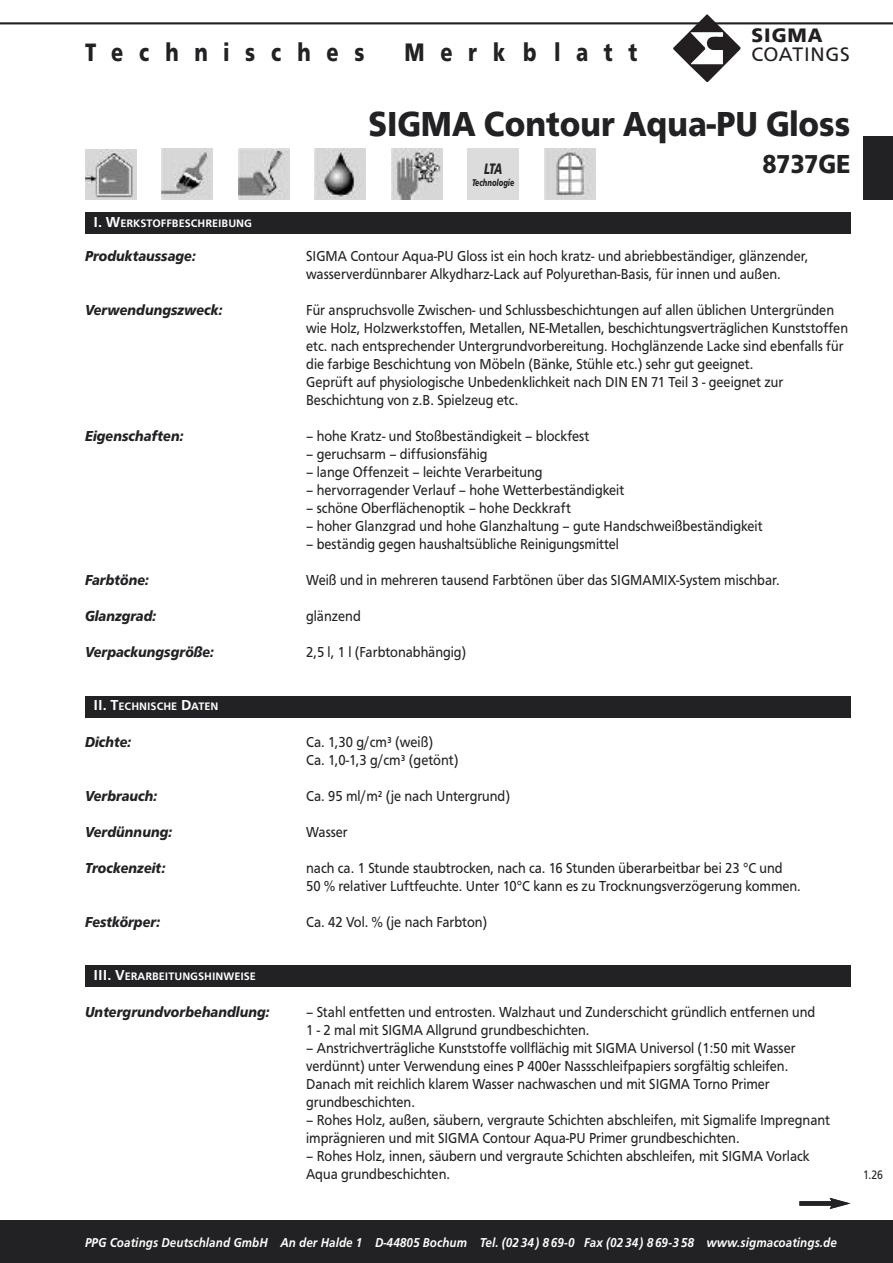
<style>
.page{position:relative;width:893px;height:1263px;background:#fff}
.page>*{position:absolute;margin:0;border:0;box-sizing:border-box;transform-origin:0 0}
.t1{font:700 36px "Frutus T";color:#222225;scale:.9 1}
.t2{font:700 27px "Frutus T";color:#222225;scale:.9 1}
.t3{font:700 26.25px "Frutus T";letter-spacing:.75em;color:#222225;scale:.8 1}
.t4{font:20.25px "Frutus T";color:#231f20}
.t5{font:700 20.25px "Frutus T";color:#231f20}
.t6{font:15px/18px "Frutus T";color:#222225;scale:.9 1}
.t7{font:italic 700 15px "Frutus T";color:#222225;scale:.9 1}
.t8{font:italic 900 15px "Frutiger";color:#222225;scale:.7 1}
.t9{font:italic 500 13.35px "Frutus T";letter-spacing:.01em;color:#fff;scale:.9 1}
.t10{font:12.75px "Frutus T";color:#222225;scale:.85 1}
.t11{font:500 11.25px "Frutus T";color:#fff}
.t12{font:italic 900 9.75px "Frutiger";color:#222225;scale:.7 1}
.s1{font-size:15px}
</style>
<div class="page">
<div style="left:0;top:1220px;width:893px;height:43px;background:#222225"></div>
<hr style="left:0;top:22px;width:893px;height:2px;background:#222225">
<svg style="left:673px;top:14px;width:68px;height:68px"></svg>
<div style="left:799px;top:1201px;width:35px;height:5px;background:#222225"></div>
<svg style="left:830px;top:1198px;width:20px;height:11px"></svg>
<div style="left:85px;top:213px;width:765px;height:21px;background:#222225"></div>
<div style="left:85px;top:696px;width:765px;height:21px;background:#222225"></div>
<div style="left:85px;top:965px;width:765px;height:21px;background:#222225"></div>
<img style="left:162px;top:149px;width:51px;height:51px">
<img style="left:238px;top:149px;width:51px;height:51px">
<img style="left:544px;top:149px;width:51px;height:51px">
<img style="left:391px;top:149px;width:51px;height:51px">
<img style="left:315px;top:149px;width:51px;height:51px">
<div style="left:468px;top:149px;width:51px;height:51px;background:#dcdcdc"></div>
<img style="left:85px;top:149px;width:51px;height:51px">
<div style="left:863px;top:136px;width:30px;height:64px;background:#222225"></div>
<h3 class="t3" style="left:85px;top:37px;width:351px">Technisches</h3>
<h3 class="t3" style="left:404px;top:37px;width:293px">Merkblatt</h3>
<h3 class="t5" style="left:751px;top:23px;width:73px">SIGM A</h3>
<h3 class="t4" style="left:751px;top:43px;width:100px">C O A TIN GS</h3>
<p class="t11" style="left:94px;top:217px;width:160px"><span class="s1">I. W</span>ERKSTOFFBESCHREIBUNG</p>
<h1 class="t1" style="left:368px;top:103px;width:537px">SIGMA Contour Aqua-PU Gloss</h1>
<p class="t8" style="left:484px;top:163px;width:28px">LTA</p>
<h2 class="t2" style="left:762px;top:148px;width:99px">8737GE</h2>
<p class="t12" style="left:472px;top:179px;width:62px">Technologie</p>
<p class="t7" style="left:85px;top:247px;width:124px">Produktaussage:</p>
<p class="t6" style="left:306px;top:247px;width:560px">SIGMA Contour Aqua-PU Gloss ist ein hoch kratz- und abriebbeständiger, glänzender, wasserverdünnbarer Alkydharz-Lack auf Polyurethan-Basis, für innen und außen.</p>
<p class="t7" style="left:85px;top:301px;width:154px">Verwendungszweck:</p>
<p class="t6" style="left:306px;top:301px;width:604px">Für anspruchsvolle Zwischen- und Schlussbeschichtungen auf allen üblichen Untergründen wie Holz, Holzwerkstoffen, Metallen, NE-Metallen, beschichtungsverträglichen Kunststoffen etc. nach entsprechender Untergrundvorbereitung. Hochglänzende Lacke sind ebenfalls für die farbige Beschichtung von Möbeln (Bänke, Stühle etc.) sehr gut geeignet.<br>Geprüft auf physiologische Unbedenklichkeit nach DIN EN 71 Teil 3 - geeignet zur Beschichtung von z.B. Spielzeug etc.</p>
<p class="t7" style="left:85px;top:427px;width:111px">Eigenschaften:</p>
<p class="t6" style="left:306px;top:427px;width:316px">– hohe Kratz- und Stoßbeständigkeit – blockfest</p>
<p class="t6" style="left:306px;top:445px;width:203px">– geruchsarm – diffusionsfähig</p>
<p class="t6" style="left:306px;top:463px;width:264px">– lange Offenzeit – leichte Verarbeitung</p>
<p class="t6" style="left:306px;top:481px;width:355px">– hervorragender Verlauf – hohe Wetterbeständigkeit</p>
<p class="t6" style="left:306px;top:499px;width:296px">– schöne Oberflächenoptik – hohe Deckkraft</p>
<p class="t6" style="left:306px;top:517px;width:509px">– hoher Glanzgrad und hohe Glanzhaltung – gute Handschweißbeständigkeit</p>
<p class="t6" style="left:306px;top:535px;width:349px">– beständig gegen haushaltsübliche Reinigungsmittel</p>
<p class="t7" style="left:85px;top:571px;width:73px">Farbtöne:</p>
<p class="t6" style="left:306px;top:571px;width:528px">Weiß und in mehreren tausend Farbtönen über das SIGMAMIX-System mischbar.</p>
<p class="t7" style="left:85px;top:607px;width:81px">Glanzgrad:</p>
<p class="t6" style="left:306px;top:607px;width:62px">glänzend</p>
<p class="t7" style="left:85px;top:643px;width:145px">Verpackungsgröße:</p>
<p class="t6" style="left:306px;top:643px;width:179px">2,5 l, 1 l (Farbtonabhängig)</p>
<p class="t11" style="left:94px;top:700px;width:126px"><span class="s1">II. T</span>ECHNISCHE <span class="s1">D</span>ATEN</p>
<p class="t7" style="left:85px;top:733px;width:53px">Dichte:</p>
<p class="t6" style="left:306px;top:733px;width:171px">Ca. 1,30 g/cm³ (weiß)<br>Ca. 1,0-1,3 g/cm³ (getönt)</p>
<p class="t7" style="left:85px;top:787px;width:82px">Verbrauch:</p>
<p class="t6" style="left:306px;top:787px;width:228px">Ca. 95 ml/m² (je nach Untergrund)</p>
<p class="t7" style="left:85px;top:823px;width:98px">Verdünnung:</p>
<p class="t6" style="left:306px;top:823px;width:48px">Wasser</p>
<p class="t7" style="left:85px;top:859px;width:91px">Trockenzeit:</p>
<p class="t6" style="left:306px;top:859px;width:551px">nach ca. 1 Stunde staubtrocken, nach ca. 16 Stunden überarbeitbar bei 23 °C und<br>50 % relativer Luftfeuchte. Unter 10°C kann es zu Trocknungsverzögerung kommen.</p>
<p class="t7" style="left:85px;top:913px;width:85px">Festkörper:</p>
<p class="t6" style="left:306px;top:913px;width:203px">Ca. 42 Vol. % (je nach Farbton)</p>
<p class="t11" style="left:94px;top:969px;width:164px"><span class="s1">III. V</span>ERARBEITUNGSHINWEISE</p>
<p class="t7" style="left:85px;top:1003px;width:206px">Untergrundvorbehandlung:</p>
<p class="t6" style="left:306px;top:1003px;width:567px">– Stahl entfetten und entrosten. Walzhaut und Zunderschicht gründlich entfernen und<br>1 - 2 mal mit SIGMA Allgrund grundbeschichten.</p>
<p class="t6" style="left:306px;top:1039px;width:545px">– Anstrichverträgliche Kunststoffe vollflächig mit SIGMA Universol (1:50 mit Wasser verdünnt) unter Verwendung eines P 400er Nassschleifpapiers sorgfältig schleifen.<br>Danach mit reichlich klarem Wasser nachwaschen und mit SIGMA Torno Primer grundbeschichten.</p>
<p class="t6" style="left:306px;top:1111px;width:584px">– Rohes Holz, außen, säubern, vergraute Schichten abschleifen, mit Sigmalife Impregnant imprägnieren und mit SIGMA Contour Aqua-PU Primer grundbeschichten.</p>
<p class="t6" style="left:306px;top:1147px;width:561px">– Rohes Holz, innen, säubern und vergraute Schichten abschleifen, mit SIGMA Vorlack<br>Aqua grundbeschichten.</p>
<p class="t10" style="left:863px;top:1167px;width:25px">1.26</p>
<p class="t9" style="left:85px;top:1235px;width:837px">PPG Coatings Deutschland GmbH An der Halde 1 D-44805 Bochum Tel. (02 34) 869-0 Fax (02 34) 869-3 58 www.sigmacoatings.de</p>
</div>
